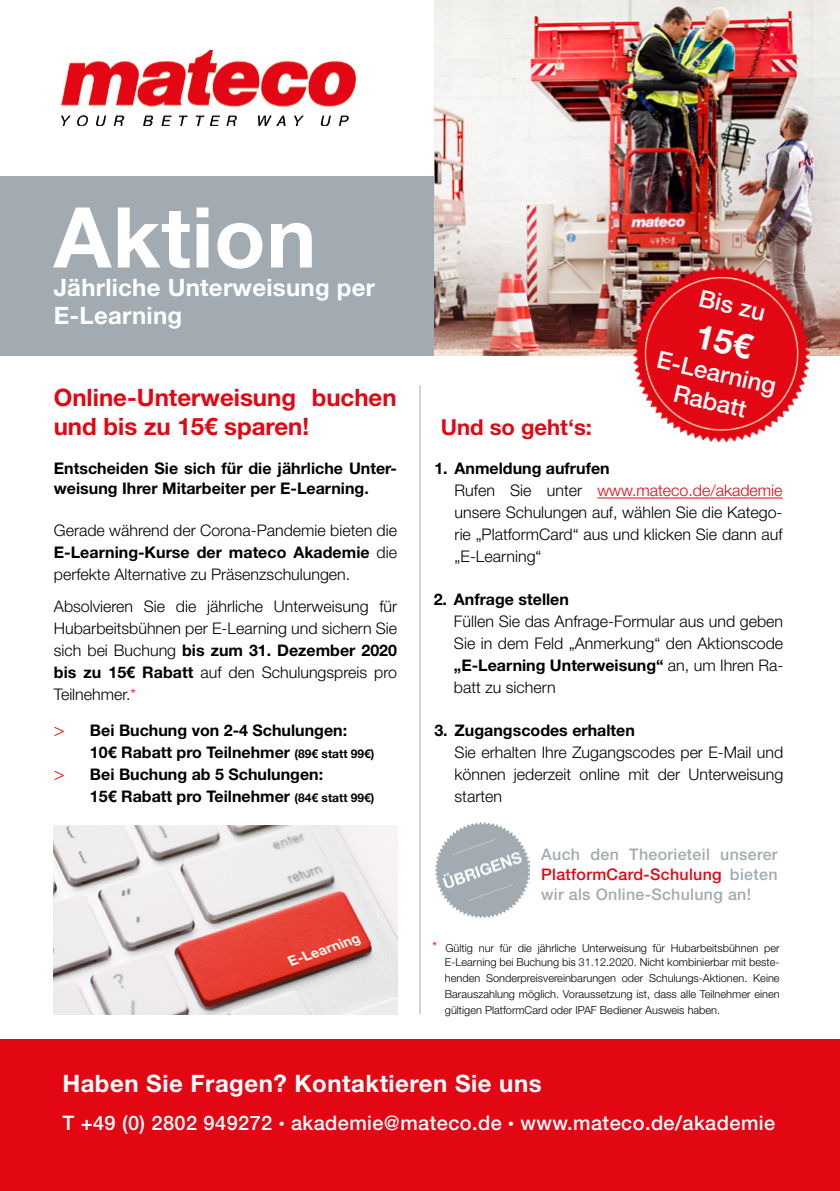
<style>
.page{position:relative;width:840px;height:1191px;background:#fff}
.page>*{position:absolute;margin:0;border:0;box-sizing:border-box;transform-origin:0 0}
.t1{font:700 84px "Helvetica Neue LT Std";letter-spacing:.01em;color:#fff}
.t2{font:700 24px/28px "Helvetica Neue LT Std";letter-spacing:.01em;color:#fff}
.t3{font:700 24px/28.8px "Helvetica Neue LT Std";color:#e30613}
.t4{font:500 24px/28.8px "Helvetica Neue LT Std";color:#fff;text-align:center}
.t5{font:700 22px "Helvetica Neue LT Std";color:#e30613}
.t6{font:500 20px "Helvetica Neue LT Std";letter-spacing:.02em;color:#fff}
.t7{font:300 16px/22px "Helvetica Neue LT Std";color:#000;text-align:justify}
.t8{font:700 16px/20px "Helvetica Neue LT Std";color:#000}
.t9{font:500 16px/20px "Helvetica Neue LT Std";letter-spacing:.02em;color:#a1abb1;text-align:justify}
.t10{font:300 11px/16px "Helvetica Neue LT Std";color:#000;text-align:justify}
.s1{font-weight:700}
.s2{color:#e30613}
.s3{font-family:"Helvetica Neue";font-weight:300;font-size:18px;color:#e30613}
.s4{font-size:12px}
.s5{font-size:15px;color:#e30613}
</style>
<div class="page">
<div style="left:0;top:176px;width:839px;height:179px;background:#a1abb1"></div>
<div style="left:0;top:1039px;width:839px;height:152px;background:#e30613"></div>
<img style="left:61px;top:50px;width:296px;height:75px">
<hr style="left:597px;top:497px;width:185px;height:1px;background:#e30613">
<img style="left:54px;top:825px;width:343px;height:189px">
<hr style="left:419px;top:385px;width:1px;height:629px;background:#a1abb1">
<img style="left:434px;top:0;width:405px;height:355px">
<img style="left:629px;top:262px;width:184px;height:181px">
<img style="left:435px;top:823px;width:94px;height:94px">
<div style="left:695px;top:324px;width:59px;height:36px;background:#e30613"></div>
<h1 class="t1" style="left:54px;top:185px;width:264px">Aktion</h1>
<h2 class="t2" style="left:54px;top:272px;width:323px">Jährliche Unterweisung per<br>E-Learning</h2>
<h2 class="t3" style="left:54px;top:382px;width:344px">Online-Unterweisung buchen und bis zu 15€ sparen!</h2>
<p class="t8" style="left:54px;top:458px;width:344px">Entscheiden Sie sich für die jährliche Unter&shy;weisung Ihrer Mitarbeiter per E-Learning.</p>
<p class="t7" style="left:54px;top:518px;width:344px">Gerade während der Corona-Pandemie bieten die <span class="s1">E-Learning-Kurse der mateco Akademie</span> die perfekte Alternative zu Präsenzschulungen.</p>
<p class="t7" style="left:54px;top:594px;width:344px">Absolvieren Sie die jährliche Unterweisung für Hubarbeitsbühnen per E-Learning und sichern Sie sich bei Buchung <span class="s1">bis zum 31. Dezember 2020 bis zu 15€ Rabatt</span> auf den Schulungspreis pro Teilnehmer.<span class="s2">*</span></p>
<p class="t8" style="left:54px;top:719px;width:294px"><span class="s3">&gt;</span> Bei Buchung von 2-4 Schulungen:</p>
<p class="t8" style="left:90px;top:741px;width:286px">10€ Rabatt pro Teilnehmer <span class="s4">(89€ statt 99€)</span></p>
<p class="t8" style="left:54px;top:763px;width:270px"><span class="s3">&gt;</span> Bei Buchung ab 5 Schulungen:</p>
<p class="t8" style="left:90px;top:785px;width:286px">15€ Rabatt pro Teilnehmer <span class="s4">(84€ statt 99€)</span></p>
<h3 class="t5" style="left:440px;top:413px;width:153px">Und so geht‘s:</h3>
<h2 class="t4" style="left:702px;top:283px;width:69px;rotate:13deg">Bis zu</h2>
<h2 class="t4" style="left:660px;top:345px;width:123px;rotate:13deg">E-Learning<br>Rabatt</h2>
<p class="t7" style="left:454px;top:457px;width:329px;text-align:left;text-indent:-20px"><span class="s1">1. Anmeldung aufrufen<br></span>Rufen Sie unter <span class="s2">www.mateco.de/akademie </span>unsere Schulungen auf, wählen Sie die Katego&shy;rie „PlatformCard“ aus und klicken Sie dann auf „E-Learning“</p>
<p class="t8" style="left:433px;top:589px;width:137px">2. Anfrage stellen</p>
<p class="t7" style="left:453px;top:610px;width:330px">Füllen Sie das Anfrage-Formular aus und geben Sie in dem Feld „Anmerkung“ den Aktionscode <span class="s1">„E-Learning Unterweisung“</span> an, um Ihren Ra&shy;batt zu sichern</p>
<p class="t8" style="left:434px;top:719px;width:202px">3. Zugangscodes erhalten</p>
<p class="t7" style="left:454px;top:740px;width:330px">Sie erhalten Ihre Zugangscodes per E-Mail und können jederzeit online mit der Unterweisung starten</p>
<p class="t9" style="left:541px;top:843px;width:238px">Auch den Theorieteil unserer <span class="s2">PlatformCard-Schulung</span> bieten wir als Online-Schulung an!</p>
<p class="t10" style="left:432px;top:939px;width:349px"><span class="s5">*</span> Gültig nur für die jährliche Unterweisung für Hubarbeitsbühnen per</p>
<p class="t10" style="left:444px;top:954px;width:336px">E-Learning bei Buchung bis 31.12.2020. Nicht kombinierbar mit beste&shy;henden Sonderpreisvereinbarungen oder Schulungs-Aktionen. Keine Barauszahlung möglich. Voraussetzung ist, dass alle Teilnehmer einen gültigen PlatformCard oder IPAF Bediener Ausweis haben.</p>
<h2 class="t2" style="left:62px;top:1069px;width:480px">Haben Sie Fragen? Kontaktieren Sie uns</h2>
<p class="t6" style="left:62px;top:1111px;width:713px">T +49 (0) 2802 949272 <span class="s4">•</span> akademie@mateco.de <span class="s4">•</span> www.mateco.de/akademie</p>
</div>
